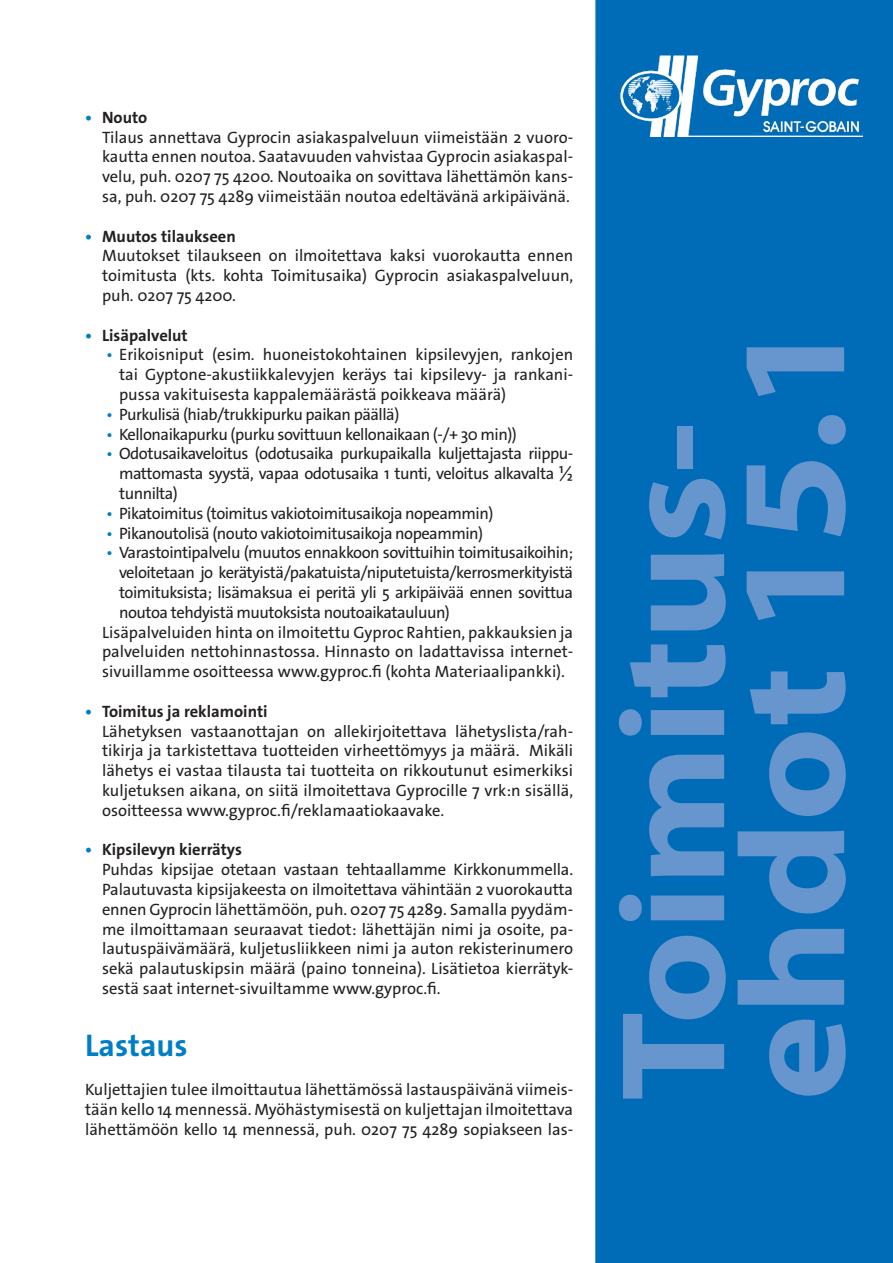
<style>
.page{position:relative;width:893px;height:1263px;background:#fff}
.page>*{position:absolute;margin:0;border:0;box-sizing:border-box;transform-origin:0 0}
.t1{font:700 150px/120px "Myriad Pro";color:#6795ce;scale:1.09 1}
.t2{font:700 31.5px "The Sans Os F";color:#007ec5}
.t3{font:16.5px/19.8px "The Sans Os F";color:#231f20}
.t4{font:16.5px "The Sans Os F";letter-spacing:-.03em;color:#231f20}
.t5{font:700 16.5px "The Sans Os F";color:#231f20}
.s1{font-weight:700;color:#007ec5}
.s2{font-weight:700}
.s3{color:#007ec5}
</style>
<div class="page">
<div style="left:595px;top:0;width:298px;height:1263px;background:#006cb7"></div>
<img style="left:620px;top:55px;width:242px;height:82px">
<p class="t3" style="left:102px;top:107px;width:473px;text-indent:-17px"><span class="s1">•</span> <span class="s2">Nouto<br></span>Tilaus annettava Gyprocin asiakaspalveluun viimeistään 2 vuoro&shy;kautta ennen noutoa. Saatavuuden vahvistaa Gyprocin asiakaspal&shy;velu, puh. 0207 75 4200. Noutoaika on sovittava lähettämön kans&shy;sa, puh. 0207 75 4289 viimeistään noutoa edeltävänä arkipäivänä.</p>
<p class="t3" style="left:102px;top:226px;width:473px;text-indent:-17px"><span class="s1">•</span> <span class="s2">Muutos tilaukseen<br></span>Muutokset tilaukseen on ilmoitettava kaksi vuorokautta ennen toimitusta (kts. kohta Toimitusaika) Gyprocin asiakaspalveluun, puh. 0207 75 4200.</p>
<p class="t5" style="left:85px;top:324px;width:104px"><span class="s3">•</span> Lisäpalvelut</p>
<p class="t3" style="left:119px;top:345px;width:456px;text-align:justify;text-indent:-13px"><span class="s3">•</span> Erikoisniput (esim. huoneistokohtainen kipsilevyjen, rankojen tai Gyptone-akustiikkalevyjen keräys tai kipsilevy- ja rankani&shy;pussa vakituisesta kappalemäärästä poikkeava määrä)</p>
<p class="t4" style="left:106px;top:404px;width:295px"><span class="s3">•</span> Purkulisä (hiab/trukkipurku paikan päällä)</p>
<p class="t4" style="left:106px;top:423px;width:412px"><span class="s3">•</span> Kellonaikapurku (purku sovittuun kellonaikaan (-/+ 30 min))</p>
<p class="t3" style="left:119px;top:444px;width:456px;text-align:justify;text-indent:-13px"><span class="s3">•</span> Odotusaikaveloitus (odotusaika purkupaikalla kuljettajasta riippu&shy;mattomasta syystä, vapaa odotusaika 1 tunti, veloitus alkavalta ½ tunnilta)</p>
<p class="t4" style="left:106px;top:503px;width:388px"><span class="s3">•</span> Pikatoimitus (toimitus vakiotoimitusaikoja nopeammin)</p>
<p class="t4" style="left:106px;top:522px;width:378px"><span class="s3">•</span> Pikanoutolisä (nouto vakiotoimitusaikoja nopeammin)</p>
<p class="t4" style="left:106px;top:542px;width:468px"><span class="s3">•</span> Varastointipalvelu (muutos ennakkoon sovittuihin toimitusaikoihin;</p>
<p class="t4" style="left:119px;top:562px;width:456px">veloitetaan jo kerätyistä/pakatuista/niputetuista/kerrosmerkityistä</p>
<p class="t4" style="left:119px;top:582px;width:456px">toimituksista; lisämaksua ei peritä yli 5 arkipäivää ennen sovittua</p>
<p class="t4" style="left:119px;top:602px;width:332px">noutoa tehdyistä muutoksista noutoaikatauluun)</p>
<p class="t3" style="left:102px;top:622px;width:473px">Lisäpalveluiden hinta on ilmoitettu Gyproc Rahtien, pakkauksien ja</p>
<p class="t3" style="left:102px;top:642px;width:473px">palveluiden nettohinnastossa. Hinnasto on ladattavissa internet-</p>
<p class="t3" style="left:102px;top:662px;width:464px">sivuillamme osoitteessa www.gyproc.fi (kohta Materiaalipankki).</p>
<p class="t3" style="left:102px;top:701px;width:473px;text-indent:-17px"><span class="s1">•</span> <span class="s2">Toimitus ja reklamointi<br></span>Lähetyksen vastaanottajan on allekirjoitettava lähetyslista/rah&shy;tikirja ja tarkistettava tuotteiden virheettömyys ja määrä. Mikäli lähetys ei vastaa tilausta tai tuotteita on rikkoutunut esimerkiksi kuljetuksen aikana, on siitä ilmoitettava Gyprocille 7 vrk:n sisällä, osoitteessa www.gyproc.fi/reklamaatiokaavake.</p>
<p class="t3" style="left:102px;top:840px;width:473px;text-indent:-17px"><span class="s1">•</span> <span class="s2">Kipsilevyn kierrätys<br></span>Puhdas kipsijae otetaan vastaan tehtaallamme Kirkkonummella.<br>Palautuvasta kipsijakeesta on ilmoitettava vähintään 2 vuorokautta ennen Gyprocin lähettämöön, puh. 0207 75 4289. Samalla pyydäm&shy;me ilmoittamaan seuraavat tiedot: lähettäjän nimi ja osoite, pa&shy;lautuspäivämäärä, kuljetusliikkeen nimi ja auton rekisterinumero sekä palautuskipsin määrä (paino tonneina). Lisätietoa kierrätyk&shy;sestä saat internet-sivuiltamme www.gyproc.fi.</p>
<h2 class="t2" style="left:85px;top:1025px;width:104px">Lastaus</h2>
<p class="t3" style="left:85px;top:1080px;width:490px;text-align:justify">Kuljettajien tulee ilmoittautua lähettämössä lastauspäivänä viimeis&shy;tään kello 14 mennessä. Myöhästymisestä on kuljettajan ilmoitettava lähettämöön kello 14 mennessä, puh. 0207 75 4289 sopiakseen las-</p>
<h1 class="t1" style="left:609px;top:1101px;width:719px;rotate:-90deg">Toimitus&shy;ehdot 15.1</h1>
</div>
